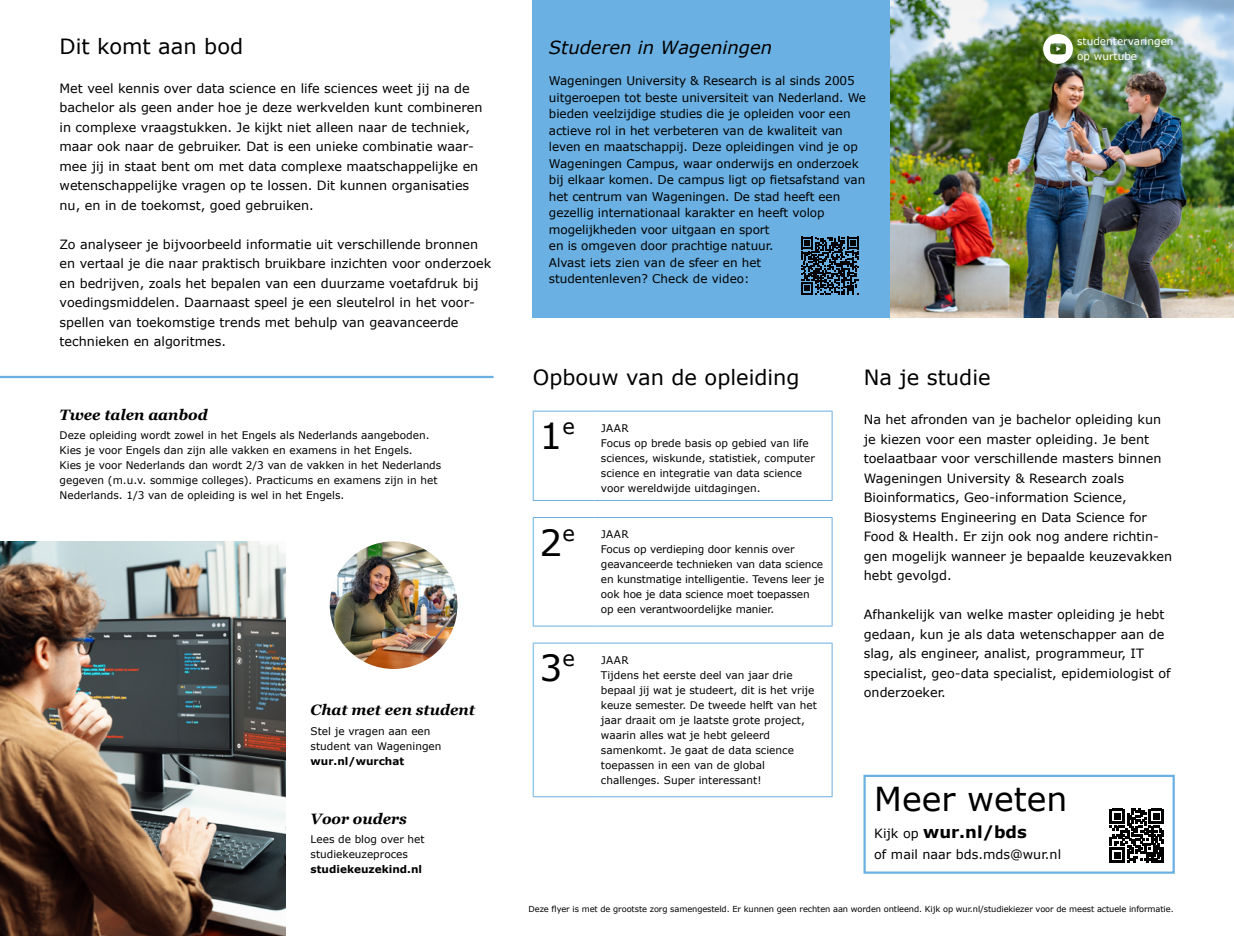
<style>
.page{position:relative;width:1234px;height:936px;background:#fff}
.page>*{position:absolute;margin:0;border:0;box-sizing:border-box;transform-origin:0 0}
.t1{font:36px "Verdana";color:#000}
.t2{font:33px "Verdana";color:#000}
._12_W_Kop_14{font:21px "Verdana";color:#000}
._30_W_Kaderkop_cursief_12_13{font:italic 18px "Verdana";color:#000}
.t3{font:700 16.5px "Verdana";color:#000}
._13_Kop_Georgia_10_13{font:italic 700 15px "Georgia";color:#000}
._12_W_Kop_14-2{font:italic 700 15px "Georgia";color:#000}
._21_W_Platte_tekst_8_5_13{font:12.75px/19.5px "Verdana";color:#000}
._32_W_Kader_platte_tekst_8_11{font:12px/16.5px "Verdana";letter-spacing:-.005em;color:#000}
._32_W_Kleine_tekst_7_10{font:10.5px/15px "Verdana";color:#000}
._12_W_Kop_14-3{font:10.5px/15px "Verdana";color:#000}
.Social_media_blauw{font:10.5px/15px "Verdana";color:#fff}
._32_W_Kleine_tekst_7_10-2{font:700 10.5px "Verdana";color:#000}
.Noten_grijs{font:8.25px "Verdana";letter-spacing:-.01em;color:#000}
.s1{font-weight:700}
.s2{font-weight:400;font-size:12.75px}
</style>
<div class="page">
<img style="left:889px;top:0;width:344px;height:318px">
<svg style="left:1042px;top:34px;width:30px;height:30px"></svg>
<div style="left:531px;top:0;width:358px;height:318px;background:#6ab0e2"></div>
<svg style="left:801px;top:237px;width:57px;height:57px"></svg>
<img style="left:0;top:541px;width:285px;height:394px">
<svg style="left:1109px;top:808px;width:54px;height:54px"></svg>
<hr style="left:0;top:376px;width:493px;height:2px;background:#6ab0e2">
<img style="left:330px;top:541px;width:127px;height:128px;border-radius:64px">
<div style="left:863px;top:774px;width:311px;height:99px;border:2px solid #6ab0e2"></div>
<hr style="left:532px;top:411px;width:62px;height:1px;background:#6ab0e2">
<hr style="left:532px;top:411px;width:1px;height:89px;background:#6ab0e2">
<hr style="left:594px;top:411px;width:238px;height:1px;background:#6ab0e2">
<hr style="left:831px;top:411px;width:1px;height:89px;background:#6ab0e2">
<hr style="left:532px;top:500px;width:62px;height:1px;background:#6ab0e2">
<hr style="left:594px;top:500px;width:238px;height:1px;background:#6ab0e2">
<hr style="left:532px;top:517px;width:62px;height:1px;background:#6ab0e2">
<hr style="left:532px;top:518px;width:1px;height:107px;background:#6ab0e2">
<hr style="left:594px;top:517px;width:238px;height:1px;background:#6ab0e2">
<hr style="left:831px;top:518px;width:1px;height:107px;background:#6ab0e2">
<hr style="left:532px;top:625px;width:62px;height:1px;background:#6ab0e2">
<hr style="left:594px;top:625px;width:238px;height:1px;background:#6ab0e2">
<hr style="left:532px;top:642px;width:62px;height:1px;background:#6ab0e2">
<hr style="left:532px;top:643px;width:1px;height:153px;background:#6ab0e2">
<hr style="left:594px;top:642px;width:238px;height:1px;background:#6ab0e2">
<hr style="left:831px;top:643px;width:1px;height:153px;background:#6ab0e2">
<hr style="left:532px;top:796px;width:62px;height:1px;background:#6ab0e2">
<hr style="left:594px;top:796px;width:238px;height:1px;background:#6ab0e2">
<p class="_12_W_Kop_14" style="left:60px;top:31px;width:185px">Dit komt aan bod</p>
<p class="_21_W_Platte_tekst_8_5_13" style="left:60px;top:78px;width:424px">Met veel kennis over data science en life sciences weet jij na de bachelor als geen ander hoe je deze werkvelden kunt combineren in complexe vraagstukken. Je kijkt niet alleen naar de techniek, maar ook naar de gebruiker. Dat is een unieke combinatie waar&shy;mee jij in staat bent om met data complexe maatschappelijke en wetenschappelijke vragen op te lossen. Dit kunnen organisaties nu, en in de toekomst, goed gebruiken.</p>
<p class="_21_W_Platte_tekst_8_5_13" style="left:60px;top:234px;width:433px">Zo analyseer je bijvoorbeeld informatie uit verschillende bronnen en vertaal je die naar praktisch bruikbare inzichten voor onderzoek en bedrijven, zoals het bepalen van een duurzame voetafdruk bij voedingsmiddelen. Daarnaast speel je een sleutelrol in het voor&shy;spellen van toekomstige trends met behulp van geavanceerde technieken en algoritmes.</p>
<p class="_12_W_Kop_14-2" style="left:60px;top:405px;width:150px">Twee talen aanbod</p>
<p class="_12_W_Kop_14-3" style="left:60px;top:428px;width:383px">Deze opleiding wordt zowel in het Engels als Nederlands aangeboden.<br>Kies je voor Engels dan zijn alle vakken en examens in het Engels.<br>Kies je voor Nederlands dan wordt 2/3 van de vakken in het Nederlands gegeven (m.u.v. sommige colleges). Practicums en examens zijn in het Nederlands. 1/3 van de opleiding is wel in het Engels.</p>
<p class="_13_Kop_Georgia_10_13" style="left:310px;top:700px;width:166px">Chat met een student</p>
<p class="_32_W_Kleine_tekst_7_10" style="left:310px;top:723px;width:132px">Stel je vragen aan een student van Wageningen</p>
<p class="_32_W_Kleine_tekst_7_10-2" style="left:310px;top:753px;width:95px">wur.nl/wurchat</p>
<p class="_13_Kop_Georgia_10_13" style="left:310px;top:808px;width:98px">Voor ouders</p>
<p class="_32_W_Kleine_tekst_7_10" style="left:310px;top:831px;width:115px">Lees de blog over het studiekeuzeproces <span class="s1">studiekeuzekind.nl</span></p>
<p class="_30_W_Kaderkop_cursief_12_13" style="left:549px;top:35px;width:225px">Studeren in Wageningen</p>
<p class="_32_W_Kader_platte_tekst_8_11" style="left:549px;top:72px;width:318px">Wageningen University &amp; Research is al sinds 2005 uitgeroepen tot beste universiteit van Nederland. We bieden veelzijdige studies die je opleiden voor een actieve rol in het verbeteren van de kwaliteit van leven en maatschappij. Deze opleidingen vind je op Wageningen Campus, waar onderwijs en onderzoek bij elkaar komen. De campus ligt op fietsafstand van het centrum van Wageningen. De stad heeft een gezellig internationaal karakter en heeft volop mogelijkheden voor uitgaan en sport<br>en is omgeven door prachtige natuur.<br>Alvast iets zien van de sfeer en het<br>studentenleven? Check de video:</p>
<p class="Social_media_blauw" style="left:1076px;top:34px;width:98px">studentervaringen op wurtube</p>
<p class="_12_W_Kop_14" style="left:532px;top:363px;width:268px">Opbouw van de opleiding</p>
<p class="t1" style="left:539px;top:411px;width:37px">1<sup>e</sup></p>
<p class="_32_W_Kleine_tekst_7_10" style="left:601px;top:420px;width:29px">JAAR</p>
<p class="_32_W_Kleine_tekst_7_10" style="left:600px;top:435px;width:215px">Focus op brede basis op gebied van life sciences, wiskunde, statistiek, computer science en integratie van data science voor wereldwijde uitdagingen.</p>
<p class="t1" style="left:539px;top:518px;width:37px">2<sup>e</sup></p>
<p class="_32_W_Kleine_tekst_7_10" style="left:601px;top:527px;width:29px">JAAR</p>
<p class="_32_W_Kleine_tekst_7_10" style="left:600px;top:542px;width:225px">Focus op verdieping door kennis over geavanceerde technieken van data science en kunstmatige intelligentie. Tevens leer je ook hoe je data science moet toepassen op een verantwoordelijke manier.</p>
<p class="t1" style="left:539px;top:643px;width:37px">3<sup>e</sup></p>
<p class="_32_W_Kleine_tekst_7_10" style="left:601px;top:652px;width:29px">JAAR</p>
<p class="_32_W_Kleine_tekst_7_10" style="left:600px;top:667px;width:217px">Tijdens het eerste deel van jaar drie bepaal jij wat je studeert, dit is het vrije keuze semester. De tweede helft van het jaar draait om je laatste grote project, waarin alles wat je hebt geleerd samenkomt. Je gaat de data science toepassen in een van de global challenges. Super interessant!</p>
<p class="_12_W_Kop_14" style="left:863px;top:363px;width:128px">Na je studie</p>
<p class="_21_W_Platte_tekst_8_5_13" style="left:863px;top:409px;width:310px">Na het afronden van je bachelor opleiding kun je kiezen voor een master opleiding. Je bent toelaatbaar voor verschillende masters binnen Wageningen University &amp; Research zoals Bioinformatics, Geo-information Science, Biosystems Engineering en Data Science for Food &amp; Health. Er zijn ook nog andere richtin&shy;gen mogelijk wanneer je bepaalde keuzevakken hebt gevolgd.</p>
<p class="_21_W_Platte_tekst_8_5_13" style="left:863px;top:604px;width:308px">Afhankelijk van welke master opleiding je hebt gedaan, kun je als data wetenschapper aan de slag, als engineer, analist, programmeur, IT specialist, geo-data specialist, epidemiologist of onderzoeker.</p>
<p class="t2" style="left:874px;top:776px;width:195px">Meer weten</p>
<p class="t3" style="left:874px;top:820px;width:154px"><span class="s2">Kijk op</span> wur.nl/bds</p>
<p class="_21_W_Platte_tekst_8_5_13" style="left:874px;top:844px;width:188px">of mail naar bds.mds@wur.nl</p>
<p class="Noten_grijs" style="left:528px;top:903px;width:646px">Deze flyer is met de grootste zorg samengesteld. Er kunnen geen rechten aan worden ontleend. Kijk op wur.nl/studiekiezer voor de meest actuele informatie.</p>
</div>
